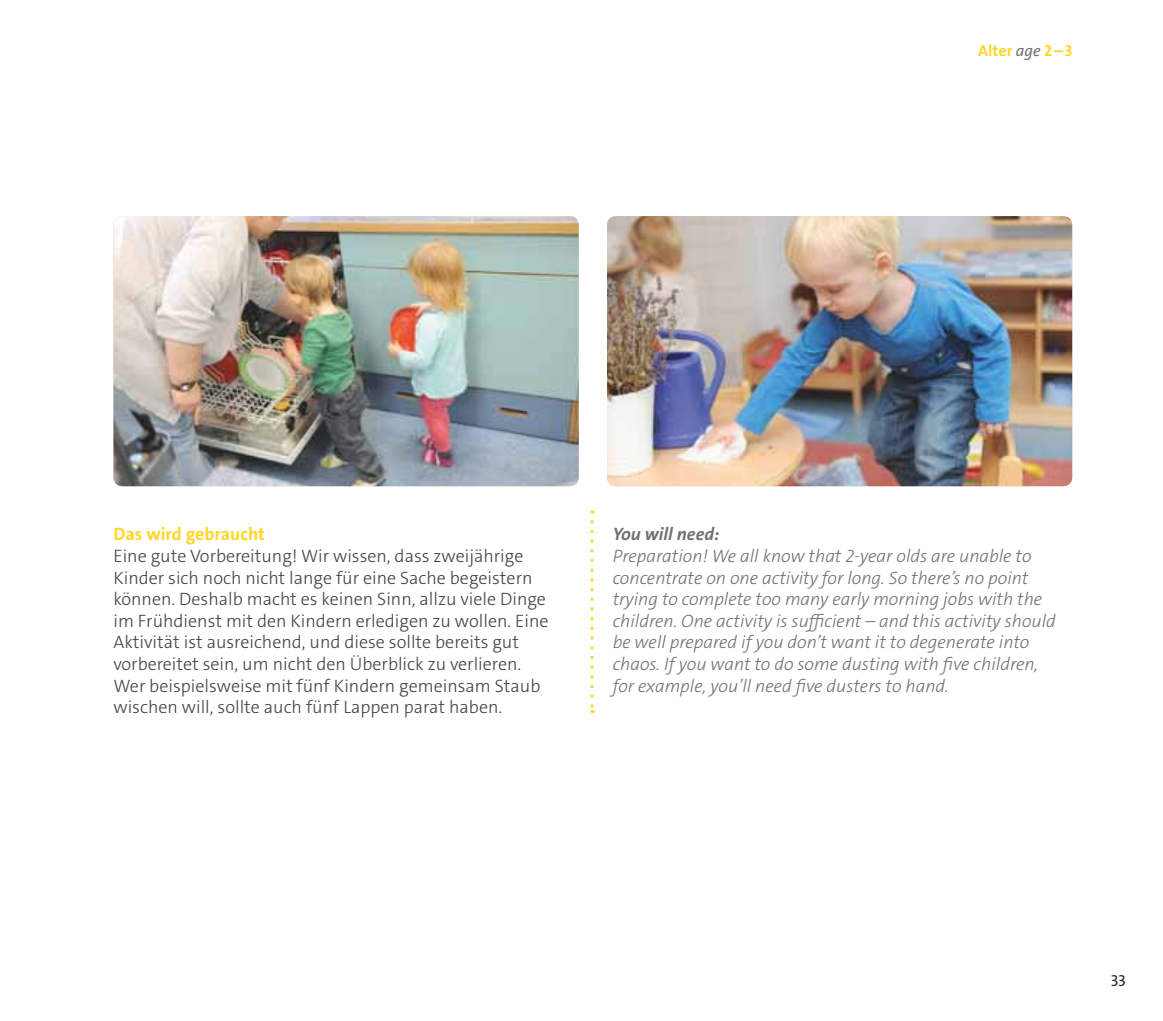
<style>
.page{position:relative;width:1163px;height:1021px;background:#fff}
.page>*{position:absolute;margin:0;border:0;box-sizing:border-box;transform-origin:0 0}
.t1{font:300 18px/21.6px "The Sans C4 s";color:#424342}
.t2{font:italic 300 18px/21.6px "The Sans C4 s";color:#707271}
.t3{font:700 18px "The Sans C4 s";color:#ffd627}
.t4{font:italic 700 18px "The Sans C4 s";color:#707271}
.t5{font:700 16px "The Sans C4 s";color:#ffd627}
.t6{font:16px "The Sans C4 s";color:#292b2a}
.s1{font-weight:400;font-style:italic;color:#707271}
</style>
<div class="page">
<img style="left:113px;top:216px;width:465px;height:270px;border-radius:9px">
<img style="left:607px;top:216px;width:464px;height:270px;border-radius:9px">
<svg style="left:590px;top:521px;width:3px;height:192px"></svg>
<p class="t5" style="left:978px;top:44px;width:96px">Alter <span class="s1">age</span> 2 – 3</p>
<p class="t3" style="left:113px;top:527px;width:153px">Das wird gebraucht</p>
<p class="t1" style="left:113px;top:547px;width:436px">Eine gute Vorbereitung! Wir wissen, dass zweijährige Kinder sich noch nicht lange für eine Sache begeistern können. Deshalb macht es keinen Sinn, allzu viele Dinge im Früh dienst mit den Kindern erledigen zu wollen. Eine Akti vität ist ausreichend, und diese sollte bereits gut vorbereitet sein, um nicht den Überblick zu verlieren.<br>Wer beispielsweise mit fünf Kindern gemeinsam Staub wischen will, sollte auch fünf Lappen parat haben.</p>
<p class="t4" style="left:612px;top:527px;width:108px">You will need:</p>
<p class="t2" style="left:612px;top:547px;width:444px">Preparation! We all know that 2-year olds are unable to concentrate on one activity for long. So there’s no point trying to complete too many early morning jobs with the children. One activity is sufficient – and this activity should be well prepared if you don’t want it to degenerate into chaos. If you want to do some dusting with five children, for example, you’ll need five dusters to hand.</p>
<p class="t6" style="left:1110px;top:970px;width:17px">33</p>
</div>
